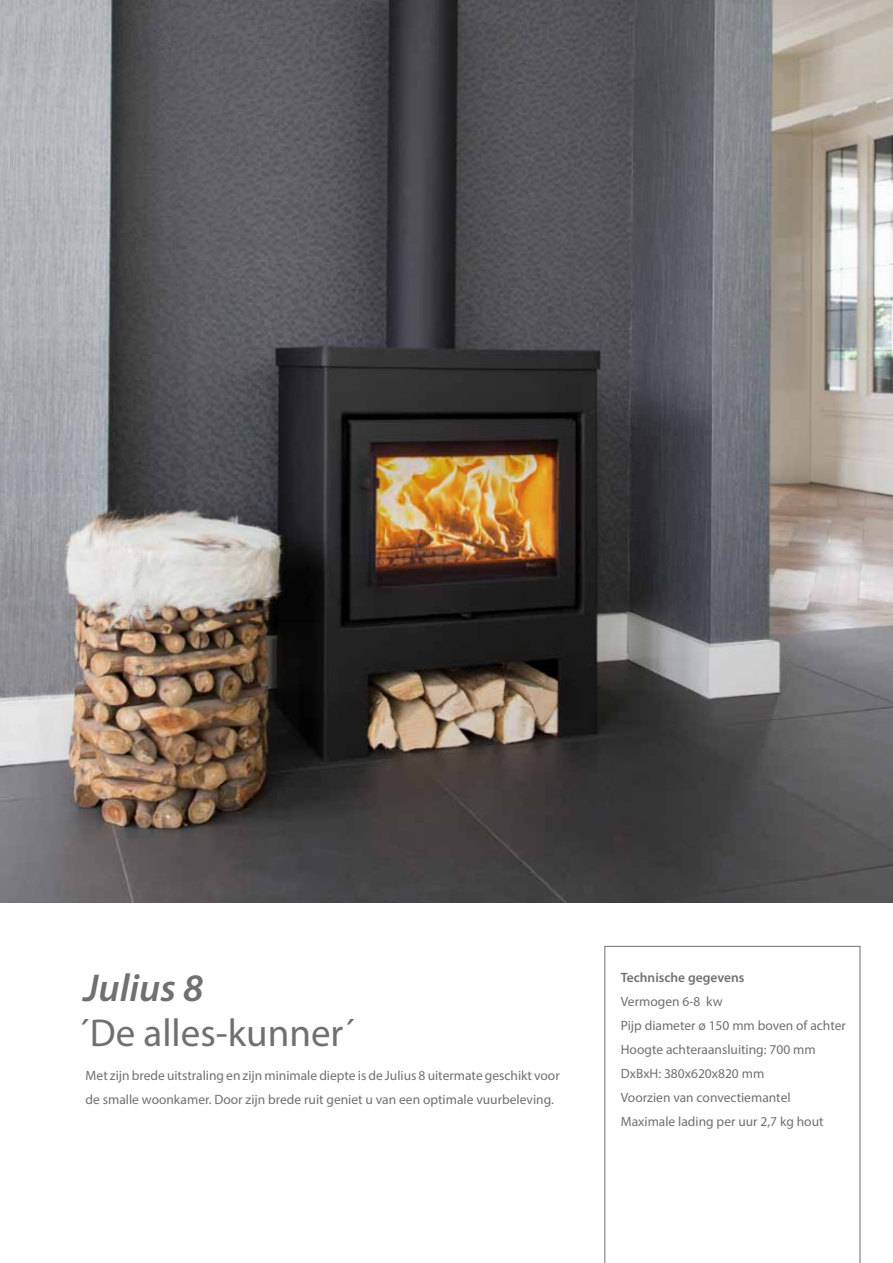
<style>
.page{position:relative;width:893px;height:1263px;background:#fff}
.page>*{position:absolute;margin:0;border:0;box-sizing:border-box;transform-origin:0 0}
.t1{font:39px "Myriad Pro";color:#6f706f}
.t2{font:italic 600 39px "Myriad Pro";color:#6f706f}
.t3{font:13.5px/24px "Myriad Pro";color:#6f706f}
.t4{font:600 13.5px "Myriad Pro";color:#6f706f}
</style>
<div class="page">
<svg style="left:604px;top:946px;width:256px;height:317px"></svg>
<img style="left:0;top:0;width:893px;height:902px">
<h1 class="t2" style="left:84px;top:963px;width:121px">Julius 8</h1>
<h1 class="t1" style="left:78px;top:1009px;width:279px">´De alles-kunner´</h1>
<p class="t3" style="left:86px;top:1064px;width:476px">Met zijn brede uitstraling en zijn minimale diepte is de Julius 8 uitermate geschikt voor de smalle woonkamer. Door zijn brede ruit geniet u van een optimale vuurbeleving.</p>
<p class="t4" style="left:621px;top:969px;width:125px">Technische gegevens</p>
<p class="t3" style="left:621px;top:989px;width:227px">Vermogen 6-8 kw<br>Pijp diameter ø 150 mm boven of achter<br>Hoogte achteraansluiting: 700 mm<br>DxBxH: 380x620x820 mm<br>Voorzien van convectiemantel<br>Maximale lading per uur 2,7 kg hout</p>
</div>
